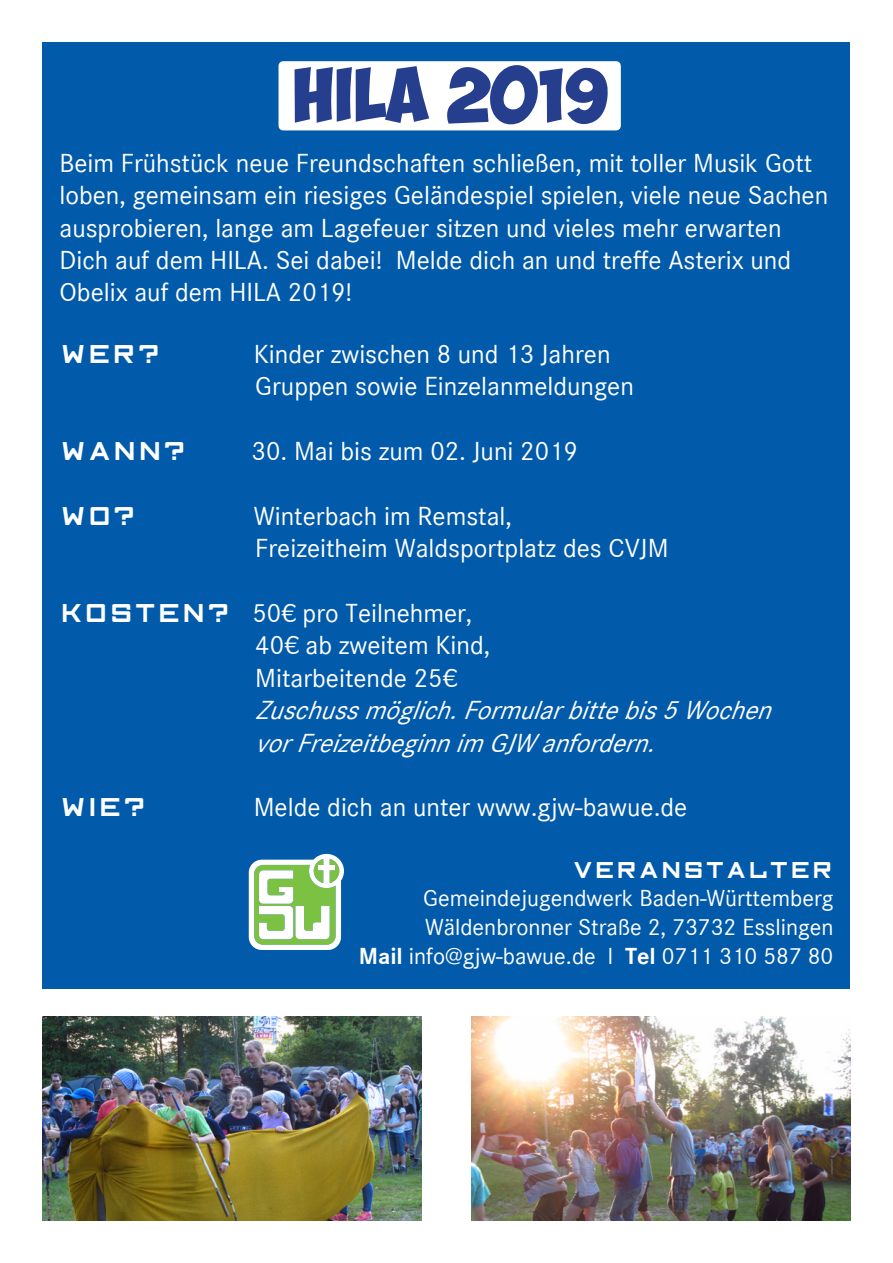
<style>
.page{position:relative;width:893px;height:1263px;background:#fff}
.page>*{position:absolute;margin:0;border:0;box-sizing:border-box;transform-origin:0 0}
.t1{font:54px "Obelix Pro";color:#253f8e}
.t2{font:27px/32.4px "Corporate S";color:#fff}
.t3{font:italic 27px/32.4px "Corporate S";color:#fff}
.t4{font:27px "Gothic Two One";color:#fff}
.t5{font:24px "Corporate S";color:#fff}
.t6{font:24px "Gothic Two One";color:#fff}
.s1{font-family:"Gothic Two One"}
.s2{font-style:normal}
.s3{font-weight:700}
</style>
<div class="page">
<div style="left:43px;top:43px;width:807px;height:946px;background:#015aaa"></div>
<img style="left:43px;top:1016px;width:379px;height:204px">
<img style="left:471px;top:1016px;width:379px;height:204px">
<svg style="left:249px;top:854px;width:95px;height:96px"></svg>
<div style="left:279px;top:61px;width:342px;height:69px;background:#fff"></div>
<p class="t1" style="left:293px;top:72px;width:316px">HILA 2019</p>
<p class="t2" style="left:60px;top:146px;width:770px">Beim Frühstück neue Freundschaften schließen, mit toller Musik Gott loben, gemeinsam ein riesiges Geländespiel spielen, viele neue Sachen ausprobieren, lange am Lagefeuer sitzen und vieles mehr erwarten Dich auf dem HILA. Sei dabei! Melde dich an und treffe Asterix und Obelix auf dem HILA 2019!</p>
<p class="t4" style="left:60px;top:339px;width:103px">WER?</p>
<p class="t2" style="left:254px;top:336px;width:382px">Kinder zwischen 8 und 13 Jahren<br>Gruppen sowie Einzelanmeldungen</p>
<p class="t4" style="left:60px;top:437px;width:129px">WANN?</p>
<p class="t2" style="left:252px;top:434px;width:328px">30. Mai bis zum 02. Juni 2019</p>
<p class="t4" style="left:60px;top:501px;width:79px">WO?</p>
<p class="t2" style="left:254px;top:498px;width:260px">Winterbach im Remstal,</p>
<p class="t2" style="left:255px;top:531px;width:415px">Freizeitheim Waldsportplatz des CVJM</p>
<p class="t2" style="left:60px;top:596px;width:414px"><span class="s1">KOSTEN?</span> 50€ pro Teilnehmer,</p>
<p class="t2" style="left:255px;top:628px;width:236px">40€ ab zweitem Kind,</p>
<p class="t3" style="left:255px;top:660px;width:529px"><span class="s2">Mitarbeitende 25€<br></span>Zuschussmöglich.Formularbittebis5Wochen</p>
<p class="t3" style="left:255px;top:725px;width:412px">vorFreizeitbeginnimGJWanfordern.</p>
<p class="t4" style="left:60px;top:793px;width:89px">WIE?</p>
<p class="t2" style="left:254px;top:790px;width:435px">Melde dich an unter www.gjw-bawue.de</p>
<p class="t6" style="left:572px;top:857px;width:263px">VERANSTALTER</p>
<p class="t5" style="left:423px;top:883px;width:412px">Gemeindejugendwerk Baden-Württemberg</p>
<p class="t5" style="left:425px;top:911px;width:410px">Wäldenbronner Straße 2, 73732 Esslingen</p>
<p class="t5" style="left:359px;top:940px;width:476px"><span class="s3">Mail</span> info@gjw-bawue.de l <span class="s3">Tel</span> 0711 310 587 80</p>
</div>
